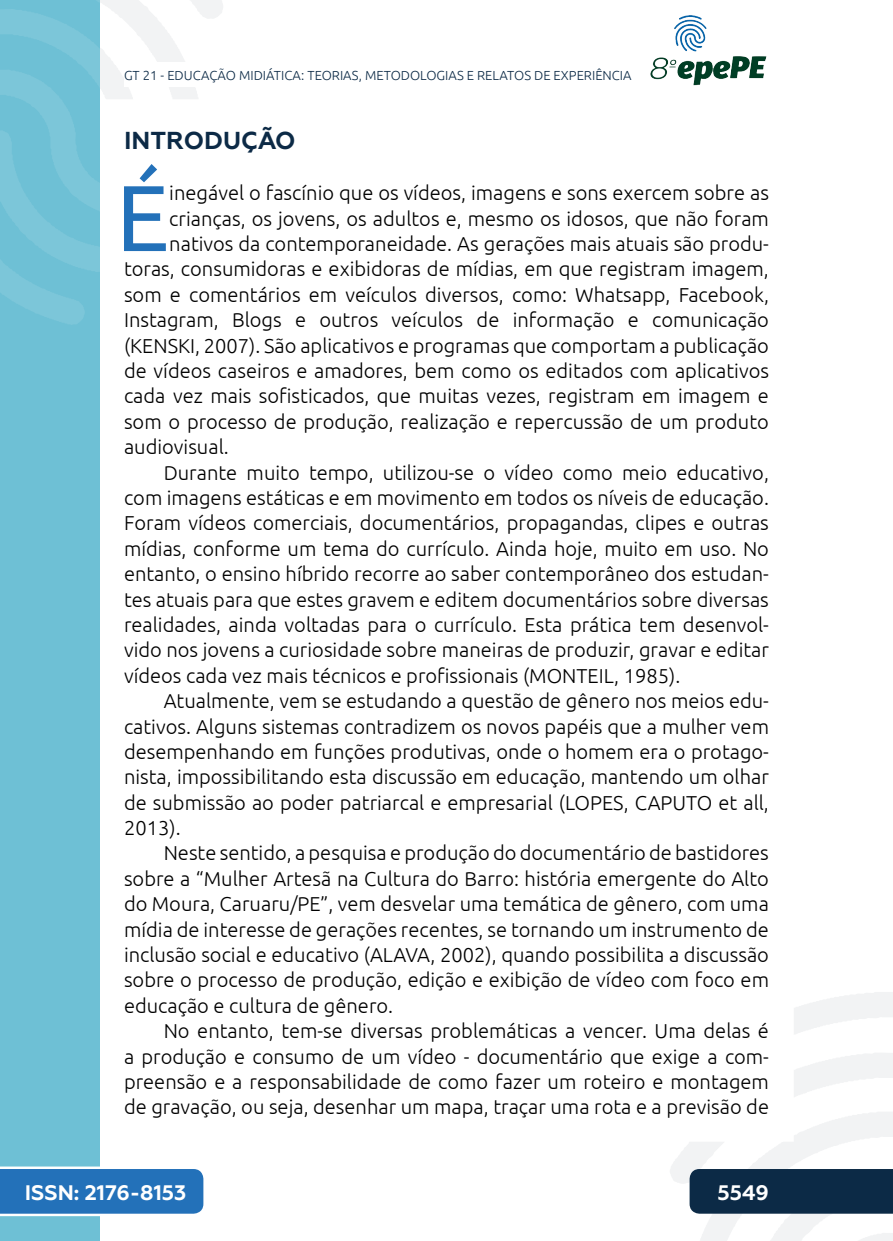
<style>
.page{position:relative;width:893px;height:1241px;background:#fff}
.page>*{position:absolute;margin:0;border:0;box-sizing:border-box;transform-origin:0 0}
._7_CAPITULAR{font:93.27px "Ubuntu";color:#2371b9}
._6_SUBTÍTULO_ABERTUR{font:700 24.5px "Geometria";color:#0c2a46}
.t1{font:700 21px "Geometria";color:#fff}
._5_CORPO{font:300 20.12px/25.4px "Ubuntu";color:#000;text-align:justify}
._7_CAPITULAR-2{font:300 20.12px "Ubuntu";color:#000}
.t2{font:300 13.12px "Ubuntu";color:#0c2a46}
</style>
<div class="page">
<svg style="left:670px;top:992px;width:223px;height:248px"></svg>
<svg style="left:99px;top:0;width:124px;height:324px"></svg>
<img style="left:650px;top:15px;width:117px;height:71px">
<div style="left:0;top:0;width:99px;height:1240px;background:#6ec0d5"></div>
<svg style="left:0;top:0;width:99px;height:325px"></svg>
<svg style="left:0;top:1166px;width:203px;height:49px;background:#367dbf"></svg>
<div style="left:690px;top:1168px;width:203px;height:45px;background:#0c2a46"></div>
<div style="left:124px;top:62px;width:516px;height:25px;background:#fff"></div>
<p class="t2" style="left:124px;top:67px;width:509px">GT 21 - EDUCAÇÃO MIDIÁTICA: TEORIAS, METODOLOGIAS E RELATOS DE EXPERIÊNCIA</p>
<p class="_6_SUBTÍTULO_ABERTUR" style="left:124px;top:126px;width:173px">INTRODUÇÃO</p>
<p class="_7_CAPITULAR" style="left:116px;top:161px;width:55px">É</p>
<p class="_7_CAPITULAR-2" style="left:169px;top:181px;width:601px">inegável o fascínio que os vídeos, imagens e sons exercem sobre as</p>
<p class="_7_CAPITULAR-2" style="left:169px;top:206px;width:601px">crianças, os jovens, os adultos e, mesmo os idosos, que não foram</p>
<p class="_7_CAPITULAR-2" style="left:169px;top:232px;width:601px">nativos da contemporaneidade. As gerações mais atuais são produ-</p>
<p class="_7_CAPITULAR-2" style="left:124px;top:257px;width:646px">toras, consumidoras e exibidoras de mídias, em que registram imagem,</p>
<p class="_7_CAPITULAR-2" style="left:124px;top:282px;width:646px">som e comentários em veículos diversos, como: Whatsapp, Facebook,</p>
<p class="_7_CAPITULAR-2" style="left:124px;top:308px;width:646px">Instagram, Blogs e outros veículos de informação e comunicação</p>
<p class="_7_CAPITULAR-2" style="left:124px;top:333px;width:646px">(KENSKI, 2007). São aplicativos e programas que comportam a publicação</p>
<p class="_7_CAPITULAR-2" style="left:124px;top:358px;width:646px">de vídeos caseiros e amadores, bem como os editados com aplicativos</p>
<p class="_7_CAPITULAR-2" style="left:124px;top:384px;width:646px">cada vez mais sofisticados, que muitas vezes, registram em imagem e</p>
<p class="_7_CAPITULAR-2" style="left:124px;top:409px;width:646px">som o processo de produção, realização e repercussão de um produto</p>
<p class="_7_CAPITULAR-2" style="left:124px;top:435px;width:106px">audiovisual.</p>
<p class="_5_CORPO" style="left:124px;top:459px;width:646px;text-indent:40px">Durante muito tempo, utilizou-se o vídeo como meio educativo, com imagens estáticas e em movimento em todos os níveis de educação.<br>Foram vídeos comerciais, documentários, propagandas, clipes e outras mídias, conforme um tema do currículo. Ainda hoje, muito em uso. No entanto, o ensino híbrido recorre ao saber contemporâneo dos estudan&shy;tes atuais para que estes gravem e editem documentários sobre diversas realidades, ainda voltadas para o currículo. Esta prática tem desenvol&shy;vido nos jovens a curiosidade sobre maneiras de produzir, gravar e editar vídeos cada vez mais técnicos e profissionais (MONTEIL, 1985).</p>
<p class="_5_CORPO" style="left:124px;top:687px;width:646px;text-indent:40px">Atualmente, vem se estudando a questão de gênero nos meios edu&shy;cativos. Alguns sistemas contradizem os novos papéis que a mulher vem desempenhando em funções produtivas, onde o homem era o protago&shy;nista, impossibilitando esta discussão em educação, mantendo um olhar de submissão ao poder patriarcal e empresarial (LOPES, CAPUTO et all, 2013).</p>
<p class="_5_CORPO" style="left:124px;top:840px;width:646px;text-indent:40px">Neste sentido, a pesquisa e produção do documentário de bastidores sobre a “Mulher Artesã na Cultura do Barro: história emergente do Alto do Moura, Caruaru/PE”, vem desvelar uma temática de gênero, com uma mídia de interesse de gerações recentes, se tornando um instrumento de inclusão social e educativo (ALAVA, 2002), quando possibilita a discussão sobre o processo de produção, edição e exibição de vídeo com foco em educação e cultura de gênero.</p>
<p class="_5_CORPO" style="left:124px;top:1017px;width:646px;text-indent:40px">No entanto, tem-se diversas problemáticas a vencer. Uma delas é a produção e consumo de um vídeo - documentário que exige a com&shy;preensão e a responsabilidade de como fazer um roteiro e montagem de gravação, ou seja, desenhar um mapa, traçar uma rota e a previsão de</p>
<p class="t1" style="left:25px;top:1179px;width:163px">ISSN: 2176-8153</p>
<p class="t1" style="left:717px;top:1179px;width:53px">5549</p>
</div>
